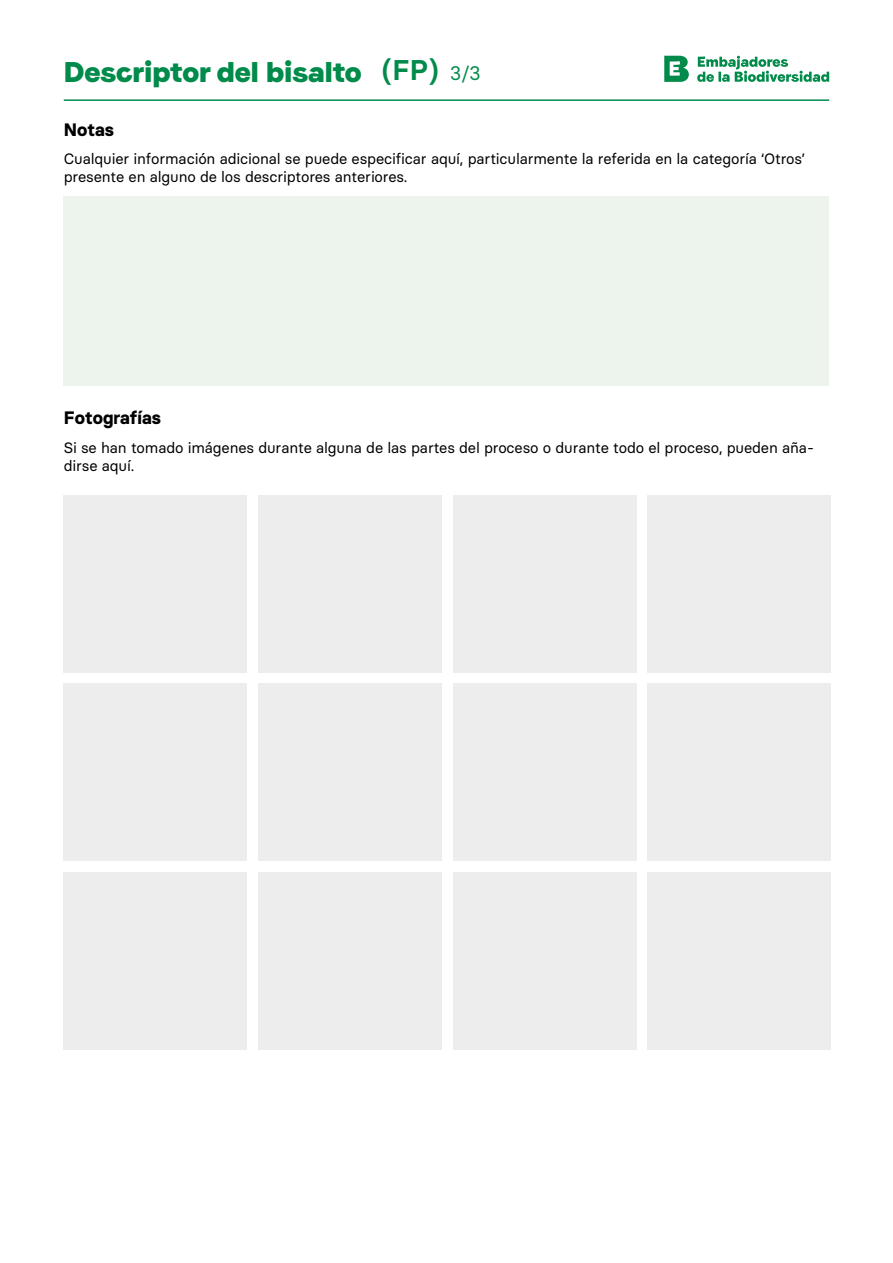
<style>
.page{position:relative;width:893px;height:1263px;background:#fff}
.page>*{position:absolute;margin:0;border:0;box-sizing:border-box;transform-origin:0 0}
.t1{font:28.5px "Faro Display Lucky";color:#008b4a}
.t2{font:700 18px "Basier Circle";color:#000}
.t3{font:15px/18px "Basier Circle";letter-spacing:-.01em;color:#000}
.s1{font-family:"Basier Circle";font-weight:600}
.s2{font-family:"Basier Circle";font-size:19.5px}
</style>
<div class="page">
<div style="left:64px;top:197px;width:765px;height:189px;background:#edf3ed"></div>
<div style="left:64px;top:495px;width:183px;height:178px;background:#ededed"></div>
<div style="left:64px;top:684px;width:183px;height:177px;background:#ededed"></div>
<div style="left:64px;top:872px;width:183px;height:178px;background:#ededed"></div>
<div style="left:453px;top:495px;width:183px;height:178px;background:#ededed"></div>
<div style="left:453px;top:684px;width:183px;height:177px;background:#ededed"></div>
<div style="left:453px;top:872px;width:183px;height:178px;background:#ededed"></div>
<div style="left:258px;top:495px;width:183px;height:178px;background:#ededed"></div>
<div style="left:258px;top:684px;width:183px;height:177px;background:#ededed"></div>
<div style="left:258px;top:872px;width:183px;height:178px;background:#ededed"></div>
<div style="left:648px;top:495px;width:183px;height:178px;background:#ededed"></div>
<div style="left:648px;top:684px;width:183px;height:177px;background:#ededed"></div>
<div style="left:648px;top:872px;width:183px;height:178px;background:#ededed"></div>
<hr style="left:64px;top:99px;width:765px;height:2px;background:#008b4a">
<svg style="left:697px;top:56px;width:132px;height:26px"></svg>
<svg style="left:664px;top:56px;width:25px;height:26px"></svg>
<h1 class="t1" style="left:64px;top:50px;width:419px">Descriptor del bisalto <span class="s1">(FP)</span> <span class="s2">3/3</span></h1>
<p class="t2" style="left:64px;top:118px;width:52px">Notas</p>
<p class="t3" style="left:64px;top:150px;width:743px">Cualquier información adicional se puede especificar aquí, particularmente la referida en la categoría ‘Otros’ presente en alguno de los descriptores anteriores.</p>
<p class="t2" style="left:64px;top:406px;width:99px">Fotografías</p>
<p class="t3" style="left:64px;top:439px;width:752px">Si se han tomado imágenes durante alguna de las partes del proceso o durante todo el proceso, pueden aña&shy;dirse aquí.</p>
</div>
